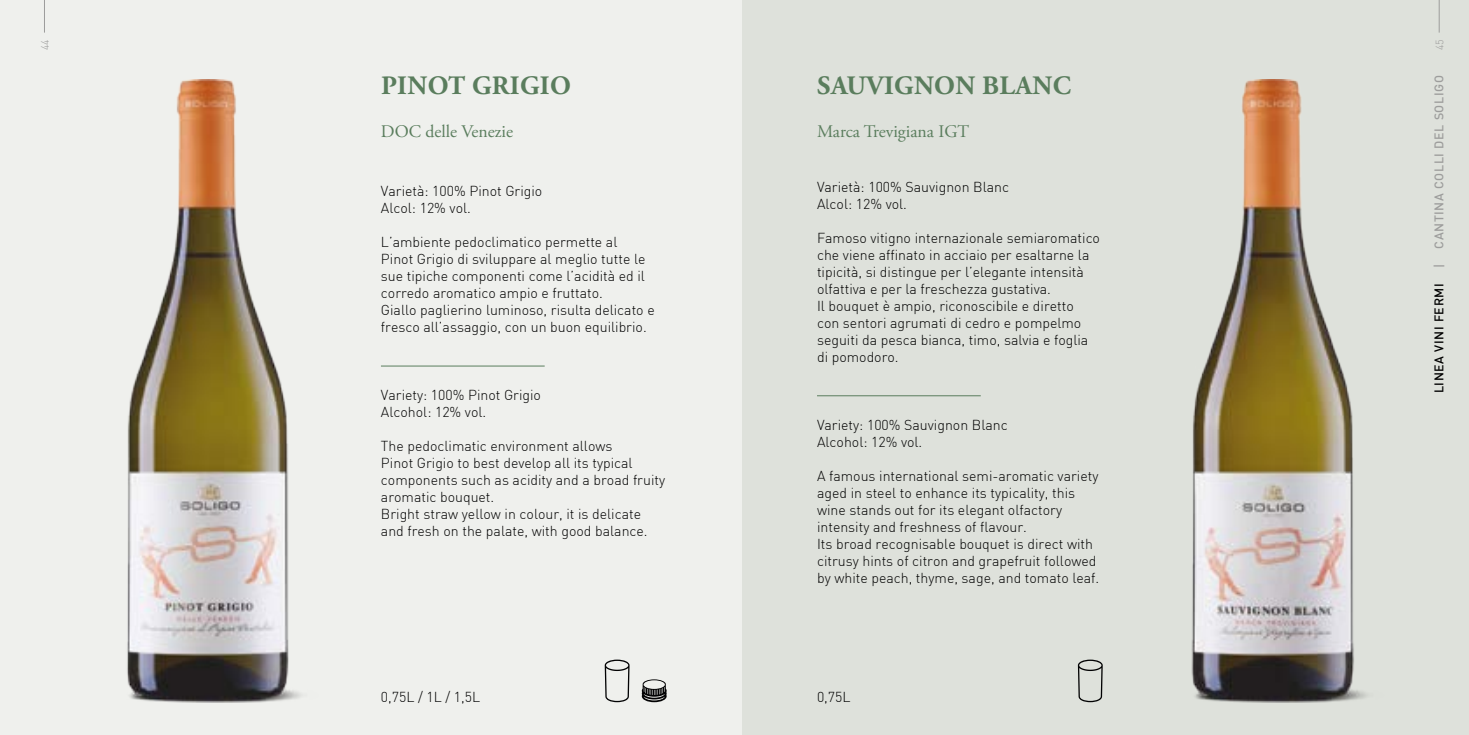
<style>
.page{position:relative;width:1469px;height:735px;background:#fff}
.page>*{position:absolute;margin:0;border:0;box-sizing:border-box;transform-origin:0 0}
.t1{font:700 26.43px "Adobe Garamond Pro";letter-spacing:.015em;color:#5a7d5d}
.t2{font:17.68px "Adobe Garamond Pro";color:#5a7d5d}
.t3{font:300 14.17px/17px "DIN";color:#000}
.t4{font:500 12.42px "DIN";letter-spacing:.05em;color:#9d9d9c}
.t5{font:500 12.42px "DIN";letter-spacing:.05em;color:#000}
.t6{font:300 10.67px "DIN";color:#9d9d9c}
</style>
<div class="page">
<div style="left:0;top:0;width:742px;height:734px;background:#eff0ed"></div>
<hr style="left:381px;top:365px;width:163px;height:1px;background:#5a7d5d">
<div style="left:742px;top:0;width:726px;height:734px;background:#dee1db"></div>
<hr style="left:817px;top:395px;width:163px;height:1px;background:#5a7d5d">
<img style="left:127px;top:80px;width:174px;height:622px">
<img style="left:1191px;top:80px;width:176px;height:622px">
<svg style="left:1077px;top:659px;width:25px;height:42px"></svg>
<svg style="left:604px;top:659px;width:25px;height:42px"></svg>
<svg style="left:642px;top:679px;width:24px;height:22px"></svg>
<hr style="left:44px;top:0;width:1px;height:33px;background:#9d9d9c">
<hr style="left:1438px;top:0;width:1px;height:33px;background:#9d9d9c">
<p class="t6" style="left:38px;top:50px;width:12px;rotate:-90deg">44</p>
<p class="t6" style="left:1433px;top:50px;width:12px;rotate:-90deg">45</p>
<p class="t4" style="left:1431px;top:268px;width:194px;rotate:-90deg">| CANTINA COLLI DEL SOLIGO</p>
<h1 class="t1" style="left:381px;top:71px;width:191px">PINOT GRIGIO</h1>
<p class="t2" style="left:381px;top:121px;width:134px">DOC delle Venezie</p>
<h1 class="t1" style="left:817px;top:71px;width:255px">SAUVIGNON BLANC</h1>
<p class="t2" style="left:817px;top:121px;width:154px">Marca Trevigiana IGT</p>
<p class="t3" style="left:817px;top:178px;width:193px">Varietà: 100% Sauvignon Blanc<br>Alcol: 12% vol.</p>
<p class="t3" style="left:817px;top:229px;width:284px">Famoso vitigno internazionale semiaromatico che viene affinato in acciaio per esaltarne la tipicità, si distingue per l’elegante intensità olfattiva e per la freschezza gustativa.<br>Il bouquet è ampio, riconoscibile e diretto<br>con sentori agrumati di cedro e pompelmo seguiti da pesca bianca, timo, salvia e foglia di pomodoro.</p>
<p class="t3" style="left:381px;top:182px;width:163px">Varietà: 100% Pinot Grigio<br>Alcol: 12% vol.</p>
<p class="t3" style="left:381px;top:233px;width:275px">L’ambiente pedoclimatico permette al<br>Pinot Grigio di sviluppare al meglio tutte le sue tipiche componenti come l’acidità ed il corredo aromatico ampio e fruttato.<br>Giallo paglierino luminoso, risulta delicato e fresco all’assaggio, con un buon equilibrio.</p>
<p class="t5" style="left:1431px;top:393px;width:111px;rotate:-90deg">LINEA VINI FERMI</p>
<p class="t3" style="left:381px;top:386px;width:162px">Variety: 100% Pinot Grigio<br>Alcohol: 12% vol.</p>
<p class="t3" style="left:381px;top:437px;width:286px">The pedoclimatic environment allows<br>Pinot Grigio to best develop all its typical components such as acidity and a broad fruity aromatic bouquet.<br>Bright straw yellow in colour, it is delicate and fresh on the palate, with good balance.</p>
<p class="t3" style="left:817px;top:416px;width:192px">Variety: 100% Sauvignon Blanc<br>Alcohol: 12% vol.</p>
<p class="t3" style="left:817px;top:467px;width:284px">A famous international semi-aromatic variety aged in steel to enhance its typicality, this wine stands out for its elegant olfactory intensity and freshness of flavour.<br>Its broad recognisable bouquet is direct with citrusy hints of citron and grapefruit followed by white peach, thyme, sage, and tomato leaf.</p>
<p class="t3" style="left:381px;top:688px;width:101px">0,75L / 1L / 1,5L</p>
<p class="t3" style="left:817px;top:688px;width:35px">0,75L</p>
</div>
